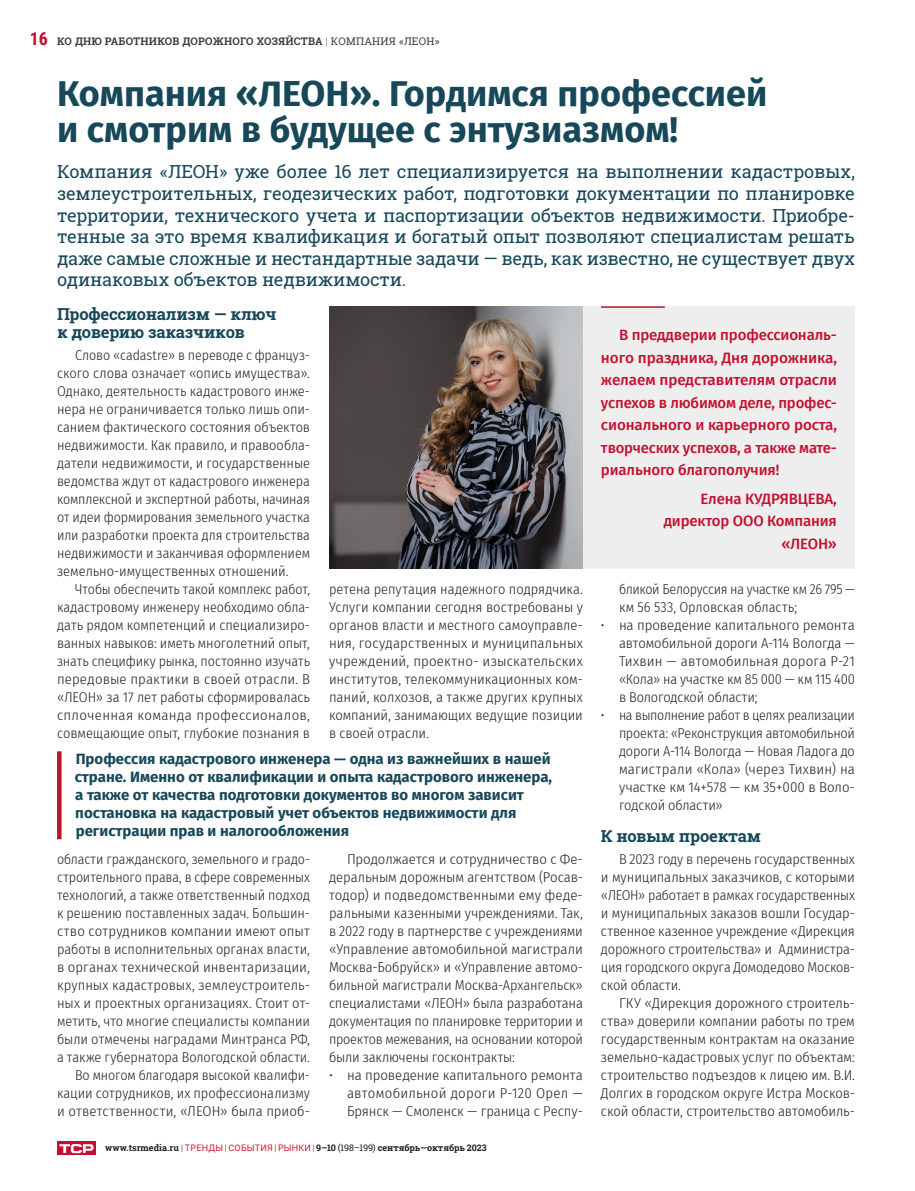
<style>
.page{position:relative;width:915px;height:1191px;background:#fff}
.page>*{position:absolute;margin:0;border:0;box-sizing:border-box;transform-origin:0 0}
.Заголовок_КОММЕРЦ{font:700 36px/36px "Fira Sans";color:#174859}
.ЛИД_КОММ{font:18px/21.6px "Roboto Slab";letter-spacing:-.01em;color:#174859;text-align:justify}
.t1{font:700 18px "Roboto Condensed";color:#c3102e}
.Подзаголовок_КОММ{font:700 16.5px/18px "Roboto Slab";letter-spacing:-.015em;color:#174859}
.ВРЕЗКА_КОММ{font:700 15px/18px "Fira Sans";color:#174859}
.Поздравление_новое{font:500 15px/22.5px "Fira Sans";letter-spacing:-.01em;color:#c3102e;text-align:justify}
.ОСН_коммерц_НОВЫЙ{font:300 14.25px/18px "Fira Sans Condensed";letter-spacing:-.005em;color:#231f20;text-align:justify}
.Рубрика_слева{font:700 10.5px "Roboto Slab";letter-spacing:.02em;color:#3e3e3f}
.t2{font:700 9px "Roboto Slab";letter-spacing:-.005em;color:#231f20}
.s1{font-weight:300}
.s2{font-weight:400}
.s3{font-family:"Roboto";font-weight:300}
.s4{font-family:"Roboto";font-weight:400;color:#dd1736}
</style>
<div class="page">
<div style="left:57px;top:1141px;width:39px;height:14px;background:#c3102e"></div>
<svg style="left:59px;top:1144px;width:34px;height:9px"></svg>
<div style="left:329px;top:306px;width:525px;height:263px;background:#eeeeef"></div>
<hr style="left:600px;top:306px;width:64px;height:2px;background:#c3102e">
<img style="left:329px;top:306px;width:253px;height:263px">
<div style="left:57px;top:751px;width:5px;height:88px;background:#c3102e"></div>
<p class="t1" style="left:30px;top:26px;width:20px">16</p>
<p class="Рубрика_слева" style="left:57px;top:34px;width:384px">КО ДНЮ РАБОТНИКОВ ДОРОЖНОГО ХОЗЯЙСТВА <span class="s1">|</span> <span class="s2">КОМПАНИЯ «ЛЕОН»</span></p>
<p class="Заголовок_КОММЕРЦ" style="left:57px;top:73px;width:711px">Компания «ЛЕОН». Гордимся профессией и смотрим в будущее с энтузиазмом!</p>
<p class="ЛИД_КОММ" style="left:57px;top:161px;width:799px">Компания «ЛЕОН» уже более 16 лет специализируется на выполнении кадастровых, землеустроительных, геодезических работ, подготовки документации по планировке территории, технического учета и паспортизации объектов недвижимости. Приобре&shy;тенные за это время квалификация и богатый опыт позволяют специалистам решать даже самые сложные и нестандартные задачи — ведь, как известно, не существует двух одинаковых объектов недвижимости.</p>
<p class="Поздравление_новое" style="left:600px;top:323px;width:237px;text-indent:18px">В преддверии профессиональ&shy;ного праздника, Дня дорожника, желаем представителям отрасли успехов в любимом деле, профес&shy;сионального и карьерного роста, творческих успехов, а также мате&shy;риального благополучия!</p>
<p class="Поздравление_новое" style="left:700px;top:487px;width:138px">Елена КУДРЯВЦЕВА,</p>
<p class="Поздравление_новое" style="left:663px;top:509px;width:175px;text-align:right">директор ООО Компания «ЛЕОН»</p>
<p class="Подзаголовок_КОММ" style="left:57px;top:304px;width:221px">Профессионализм — ключ к доверию заказчиков</p>
<p class="ОСН_коммерц_НОВЫЙ" style="left:57px;top:346px;width:254px;text-indent:18px">Слово «сadastre» в переводе с француз&shy;ского слова означает «опись имущества».<br>Однако, деятельность кадастрового инже&shy;нера не ограничивается только лишь опи&shy;санием фактического состояния объектов недвижимости. Как правило, и правообла&shy;датели недвижимости, и государственные ведомства ждут от кадастрового инженера комплексной и экспертной работы, начиная от идеи формирования земельного участка или разработки проекта для строительства недвижимости и заканчивая оформлением земельно-имущественных отношений.</p>
<p class="ОСН_коммерц_НОВЫЙ" style="left:57px;top:580px;width:254px;text-indent:18px">Чтобы обеспечить такой комплекс работ, кадастровому инженеру необходимо обла&shy;дать рядом компетенций и специализиро&shy;ванных навыков: иметь многолетний опыт, знать специфику рынка, постоянно изучать передовые практики в своей отрасли. В «ЛЕОН» за 17 лет работы сформировалась сплоченная команда профессионалов, совмещающие опыт, глубокие познания в</p>
<p class="ОСН_коммерц_НОВЫЙ" style="left:618px;top:580px;width:237px">бликой Белоруссия на участке км 26 795 — км 56 533, Орловская область;</p>
<p class="ОСН_коммерц_НОВЫЙ" style="left:618px;top:616px;width:237px;text-indent:-18px">• на проведение капитального ремонта автомобильной дороги А-114 Вологда — Тихвин — автомобильная дорога Р-21 «Кола» на участке км 85 000 — км 115 400 в Вологодской области;</p>
<p class="ОСН_коммерц_НОВЫЙ" style="left:618px;top:706px;width:237px;text-indent:-18px">• на выполнение работ в целях реализации проекта: «Реконструкция автомобильной дороги А-114 Вологда — Новая Ладога до магистрали «Кола» (через Тихвин) на участке км 14+578 — км 35+000 в Воло&shy;годской области»</p>
<p class="Подзаголовок_КОММ" style="left:600px;top:826px;width:162px">К новым проектам</p>
<p class="ОСН_коммерц_НОВЫЙ" style="left:600px;top:850px;width:255px;text-indent:18px">В 2023 году в перечень государственных и муниципальных заказчиков, с которыми «ЛЕОН» работает в рамках государственных и муниципальных заказов вошли Государ&shy;ственное казенное учреждение «Дирекция дорожного строительства» и Администра&shy;ция городского округа Домодедово Москов&shy;ской области.</p>
<p class="ОСН_коммерц_НОВЫЙ" style="left:600px;top:994px;width:255px;text-indent:18px">ГКУ «Дирекция дорожного строитель&shy;ства» доверили компании работы по трем государственным контрактам на оказание земельно-кадастровых услуг по объектам: строительство подъездов к лицею им. В.И.<br>Долгих в городском округе Истра Москов&shy;ской области, строительство автомобиль-</p>
<p class="ОСН_коммерц_НОВЫЙ" style="left:329px;top:580px;width:255px">ретена репутация надежного подрядчика.<br>Услуги компании сегодня востребованы у органов власти и местного самоуправле&shy;ния, государственных и муниципальных учреждений, проектно- изыскательских институтов, телекоммуникационных ком&shy;паний, колхозов, а также других крупных компаний, занимающих ведущие позиции в своей отрасли.</p>
<p class="ВРЕЗКА_КОММ" style="left:75px;top:748px;width:479px">Профессия кадастрового инженера — одна из важнейших в нашей стране. Именно от квалификации и опыта кадастрового инженера, а также от качества подготовки документов во многом зависит постановка на кадастровый учет объектов недвижимости для регистрации прав и налогообложения</p>
<p class="ОСН_коммерц_НОВЫЙ" style="left:57px;top:850px;width:254px">области гражданского, земельного и градо&shy;строительного права, в сфере современных технологий, а также ответственный подход к решению поставленных задач. Большин&shy;ство сотрудников компании имеют опыт работы в исполнительных органах власти, в органах технической инвентаризации, крупных кадастровых, землеустроитель&shy;ных и проектных организациях. Стоит от&shy;метить, что многие специалисты компании были отмечены наградами Минтранса РФ, а также губернатора Вологодской области.</p>
<p class="ОСН_коммерц_НОВЫЙ" style="left:57px;top:1066px;width:254px;text-indent:18px">Во многом благодаря высокой квалифи&shy;кации сотрудников, их профессионализму и ответственности, «ЛЕОН» была приоб-</p>
<p class="ОСН_коммерц_НОВЫЙ" style="left:329px;top:850px;width:255px;text-indent:18px">Продолжается и сотрудничество с Фе&shy;деральным дорожным агентством (Росав&shy;тодор) и подведомственными ему феде&shy;ральными казенными учреждениями. Так, в 2022 году в партнерстве с учреждениями «Управление автомобильной магистрали Москва-Бобруйск» и «Управление автомо&shy;бильной магистрали Москва-Архангельск» специалистами «ЛЕОН» была разработана документация по планировке территории и проектов межевания, на основании которой были заключены госконтракты:</p>
<p class="ОСН_коммерц_НОВЫЙ" style="left:347px;top:1066px;width:237px;text-indent:-18px">• на проведение капитального ремонта автомобильной дороги Р-120 Орел — Брянск — Смоленск — граница с Респу-</p>
<p class="t2" style="left:105px;top:1141px;width:383px">www.tsrmedia.ru <span class="s3">|</span> <span class="s4">ТРЕНДЫ</span> <span class="s3">|</span> <span class="s4">СОБЫТИЯ</span> <span class="s3">|</span> <span class="s4">РЫНКИ</span> <span class="s3">|</span> 9–10 <span class="s2">(198–199)</span> сентябрь—октябрь 2023</p>
</div>
